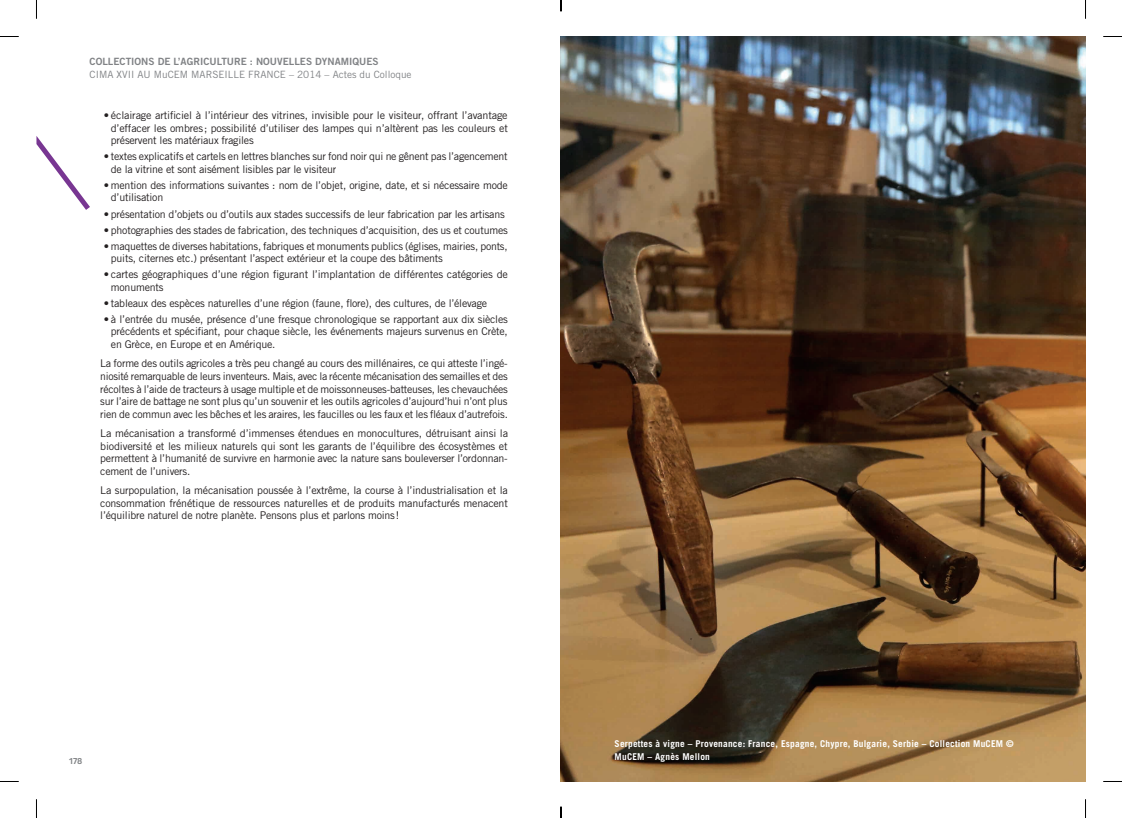
<style>
.page{position:relative;width:1122px;height:818px;background:#fff}
.page>*{position:absolute;margin:0;border:0;box-sizing:border-box;transform-origin:0 0}
.t1{font:10.62px/12.5px "Trade Gothic LT Pro";letter-spacing:-.02em;color:#231f20;text-align:justify}
.t2{font:10px "Trade Gothic LT Pro";color:#808285}
.t3{font:10px "Trade Gothic LT Std Bd 2";color:#808285}
.t4{font:700 9.38px/12.5px "Trade Gothic LT Std";letter-spacing:.02em;color:#fff}
.t5{font:500 8.75px "Pluto Sans Cond";color:#808285}
</style>
<div class="page">
<svg style="left:36px;top:136px;width:54px;height:74px"></svg>
<img style="left:561px;top:36px;width:524px;height:745px">
<svg style="left:0;top:36px;width:19px;height:1px"></svg>
<svg style="left:1103px;top:36px;width:19px;height:1px"></svg>
<svg style="left:36px;top:0;width:1px;height:19px"></svg>
<svg style="left:36px;top:799px;width:1px;height:18px"></svg>
<svg style="left:1085px;top:0;width:1px;height:19px"></svg>
<svg style="left:1085px;top:799px;width:1px;height:18px"></svg>
<svg style="left:560px;top:0;width:2px;height:11px"></svg>
<svg style="left:560px;top:806px;width:2px;height:11px"></svg>
<p class="t3" style="left:90px;top:55px;width:290px">COLLECTIONS DE L’AGRICULTURE : NOUVELLES DYNAMIQUES</p>
<p class="t2" style="left:90px;top:68px;width:323px">CIMA XVII AU MuCEM MARSEILLE FRANCE – 2014 – Actes du Colloque</p>
<p class="t1" style="left:111px;top:109px;width:398px;text-indent:-7px">• éclairage artificiel à l’intérieur des vitrines, invisible pour le visiteur, offrant l’avantage d’effacer les ombres; possibilité d’utiliser des lampes qui n’altèrent pas les couleurs et préservent les matériaux fragiles</p>
<p class="t1" style="left:111px;top:150px;width:398px;text-indent:-7px">• textes explicatifs et cartels en lettres blanches sur fond noir qui ne gênent pas l’agencement de la vitrine et sont aisément lisibles par le visiteur</p>
<p class="t1" style="left:111px;top:179px;width:398px;text-indent:-7px">• mention des informations suivantes : nom de l’objet, origine, date, et si nécessaire mode d’utilisation</p>
<p class="t1" style="left:104px;top:207px;width:402px">• présentation d’objets ou d’outils aux stades successifs de leur fabrication par les artisans</p>
<p class="t1" style="left:104px;top:223px;width:405px">• photographies des stades de fabrication, des techniques d’acquisition, des us et coutumes</p>
<p class="t1" style="left:111px;top:239px;width:398px;text-indent:-7px">• maquettes de diverses habitations, fabriques et monuments publics (églises, mairies, ponts, puits, citernes etc.) présentant l’aspect extérieur et la coupe des bâtiments</p>
<p class="t1" style="left:111px;top:268px;width:398px;text-indent:-7px">• cartes géographiques d’une région figurant l’implantation de différentes catégories de monuments</p>
<p class="t1" style="left:104px;top:296px;width:385px">• tableaux des espèces naturelles d’une région (faune, flore), des cultures, de l’élevage</p>
<p class="t1" style="left:111px;top:312px;width:398px;text-indent:-7px">• à l’entrée du musée, présence d’une fresque chronologique se rapportant aux dix siècles précédents et spécifiant, pour chaque siècle, les événements majeurs survenus en Crète, en Grèce, en Europe et en Amérique.</p>
<p class="t1" style="left:100px;top:357px;width:409px">La forme des outils agricoles a très peu changé au cours des millénaires, ce qui atteste l’ingé&shy;niosité remarquable de leurs inventeurs. Mais, avec la récente mécanisation des semailles et des récoltes à l’aide de tracteurs à usage multiple et de moissonneuses-batteuses, les chevauchées sur l’aire de battage ne sont plus qu’un souvenir et les outils agricoles d’aujourd’hui n’ont plus rien de commun avec les bêches et les araires, les faucilles ou les faux et les fléaux d’autrefois.</p>
<p class="t1" style="left:100px;top:426px;width:409px">La mécanisation a transformé d’immenses étendues en monocultures, détruisant ainsi la biodiversité et les milieux naturels qui sont les garants de l’équilibre des écosystèmes et permettent à l’humanité de survivre en harmonie avec la nature sans bouleverser l’ordonnan&shy;cement de l’univers.</p>
<p class="t1" style="left:100px;top:484px;width:409px">La surpopulation, la mécanisation poussée à l’extrême, la course à l’industrialisation et la consommation frénétique de ressources naturelles et de produits manufacturés menacent l’équilibre naturel de notre planète. Pensons plus et parlons moins!</p>
<p class="t5" style="left:69px;top:755px;width:15px">178</p>
<p class="t4" style="left:615px;top:737px;width:400px">Serpettes à vigne – Provenance: France, Espagne, Chypre, Bulgarie, Serbie – Collection MuCEM ©<br>MuCEM – Agnès Mellon</p>
</div>
